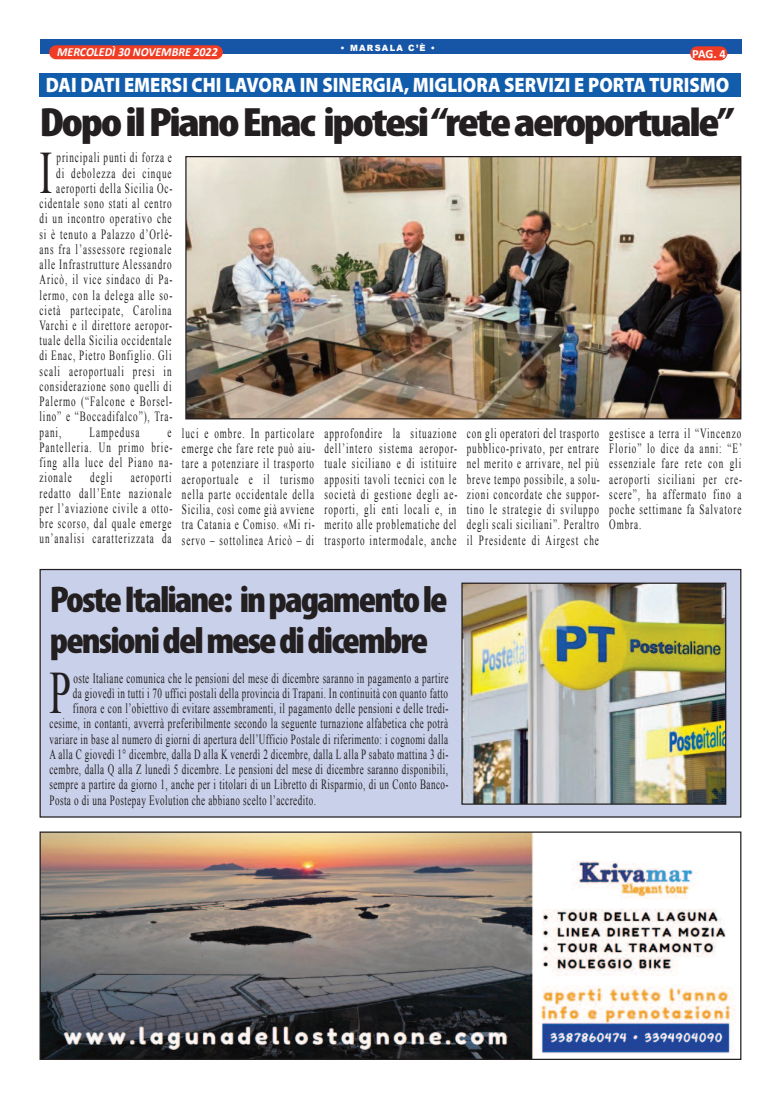
<style>
.page{position:relative;width:780px;height:1099px;background:#fff}
.page>*{position:absolute;margin:0;border:0;box-sizing:border-box;transform-origin:0 0}
.t1{font:60px "Times New Roman";color:#231f20;scale:.65 1}
.t2{font:900 condensed 41.12px "Myriad Pro";letter-spacing:-.05em;color:#231f20;scale:1.16 1}
.t3{font:900 condensed 37.38px/40.1px "Myriad Pro";letter-spacing:-.05em;color:#231f20;scale:1.05 1}
.t4{font:900 20.88px "Myriad Pro";color:#fff;scale:.89 1}
.t5{font:14px/15.2px "Times New Roman";letter-spacing:.095em;color:#231f20;text-align:justify;scale:.65 1}
.t6{font:14px "Times New Roman";letter-spacing:.05em;color:#231f20;scale:.65 1}
.t7{font:700 12.5px "Calibri";color:#fff}
.t8{font:italic 700 12.38px "Calibri";color:#fff;scale:.96 1}
.t9{font:900 8.62px "Arial";letter-spacing:.15em;color:#fff;scale:.96 1}
</style>
<div class="page">
<div style="left:40px;top:39px;width:701px;height:14px;background:#1755a6"></div>
<div style="left:690px;top:46px;width:37px;height:14px;background:#ef3c25;border-radius:7px"></div>
<div style="left:49px;top:45px;width:174px;height:14px;background:#ef3c25;border-radius:7px"></div>
<div style="left:39px;top:73px;width:702px;height:24px;background:#115cab"></div>
<img style="left:41px;top:833px;width:694px;height:224px">
<div style="left:39px;top:831px;width:702px;height:228px;border:1px solid #231f20"></div>
<div style="left:40px;top:569px;width:700px;height:248px;background:#c9d0e9"></div>
<div style="left:39px;top:569px;width:702px;height:248px;border:1px solid #231f20"></div>
<img style="left:463px;top:584px;width:261px;height:218px">
<div style="left:461px;top:582px;width:265px;height:222px;border:1px solid #231f20"></div>
<img style="left:187px;top:158px;width:552px;height:259px">
<div style="left:185px;top:156px;width:556px;height:263px;border:1px solid #231f20"></div>
<p class="t8" style="left:57px;top:47px;width:169px">MERCOLEDÌ 30 NOVEMBRE 2022</p>
<p class="t9" style="left:340px;top:41px;width:100px">• MARSALA C’È •</p>
<h3 class="t4" style="left:46px;top:77px;width:769px">DAI DATI EMERSI CHI LAVORA IN SINERGIA, MIGLIORA SERVIZI E PORTA TURISMO</h3>
<p class="t7" style="left:692px;top:48px;width:35px">PAG. 4</p>
<h2 class="t2" style="left:40px;top:107px;width:600px">DopoilPianoEnac ipotesi“reteaeroportuale”</h2>
<h1 class="t1" style="left:39px;top:139px;width:21px">I</h1>
<p class="t5" style="left:57px;top:150px;width:179px">principali punti di forza e</p>
<p class="t5" style="left:56px;top:165px;width:179px">di debolezza dei cinque</p>
<p class="t5" style="left:56px;top:180px;width:180px">aeroporti della Sicilia Oc-</p>
<p class="t5" style="left:39px;top:196px;width:205px">cidentale sono stati al centro</p>
<p class="t5" style="left:39px;top:211px;width:205px">di un incontro operativo che</p>
<p class="t5" style="left:39px;top:226px;width:206px">si è tenuto a Palazzo d’Orlé-</p>
<p class="t5" style="left:39px;top:241px;width:205px">ans fra l’assessore regionale</p>
<p class="t5" style="left:39px;top:257px;width:205px">alle Infrastrutture Alessandro</p>
<p class="t5" style="left:39px;top:272px;width:206px">Aricò, il vice sindaco di Pa-</p>
<p class="t5" style="left:39px;top:287px;width:206px">lermo, con la delega alle so-</p>
<p class="t5" style="left:39px;top:302px;width:205px">cietà partecipate, Carolina</p>
<p class="t5" style="left:39px;top:317px;width:206px">Varchi e il direttore aeropor-</p>
<p class="t5" style="left:39px;top:333px;width:205px">tuale della Sicilia occidentale</p>
<p class="t5" style="left:39px;top:348px;width:205px">di Enac, Pietro Bonfiglio. Gli</p>
<p class="t5" style="left:39px;top:363px;width:205px">scali aeroportuali presi in</p>
<p class="t5" style="left:39px;top:378px;width:205px">considerazione sono quelli di</p>
<p class="t5" style="left:39px;top:394px;width:206px">Palermo (“Falcone e Borsel-</p>
<p class="t5" style="left:39px;top:409px;width:206px">lino” e “Boccadifalco”), Tra-</p>
<p class="t5" style="left:39px;top:424px;width:35px">pani,</p>
<p class="t5" style="left:89px;top:424px;width:78px">Lampedusa</p>
<p class="t5" style="left:39px;top:424px;width:206px;text-indent:128px">e Pantelleria. Un primo brie&shy;fing alla luce del Piano na&shy;zionale</p>
<p class="t5" style="left:39px;top:470px;width:206px;text-indent:91px">aeroporti redatto dall’Ente nazionale per l’aviazione civile a otto&shy;bre scorso, dal quale emerge un’analisi caratterizzata da</p>
<p class="t5" style="left:90px;top:470px;width:36px">degli</p>
<p class="t5" style="left:182px;top:425px;width:206px">luci e ombre. In particolare emerge che fare rete può aiu&shy;tare a potenziare il trasporto aeroportuale e il turismo nella parte occidentale della Sicilia, così come già avviene tra Catania e Comiso. «Mi ri&shy;servo – sottolinea Aricò – di</p>
<p class="t5" style="left:324px;top:425px;width:206px">approfondire la situazione dell’intero sistema aeropor&shy;tuale siciliano e di istituire appositi tavoli tecnici con le società di gestione degli ae&shy;roporti, gli enti locali e, in merito alle problematiche del trasporto intermodale, anche</p>
<p class="t5" style="left:467px;top:425px;width:206px">con gli operatori del trasporto pubblico-privato, per entrare nel merito e arrivare, nel più breve tempo possibile, a solu&shy;zioni concordate che suppor&shy;tino le strategie di sviluppo degli scali siciliani”. Peraltro il Presidente di Airgest che</p>
<p class="t5" style="left:609px;top:425px;width:206px">gestisce a terra il “Vincenzo Florio” lo dice da anni: “E’ essenziale fare rete con gli aeroporti siciliani per cre&shy;scere”, ha affermato fino a poche settimane fa Salvatore Ombra.</p>
<h3 class="t3" style="left:50px;top:583px;width:380px">PosteItaliane: inpagamentole pensionidelmesedidicembre</h3>
<h1 class="t1" style="left:49px;top:659px;width:35px">P</h1>
<p class="t6" style="left:73px;top:670px;width:578px">oste Italiane comunica che le pensioni del mese di dicembre saranno in pagamento a partire</p>
<p class="t6" style="left:73px;top:685px;width:578px">da giovedì in tutti i 70 uffici postali della provincia di Trapani. In continuità con quanto fatto</p>
<p class="t6" style="left:73px;top:700px;width:579px">finora e con l’obiettivo di evitare assembramenti, il pagamento delle pensioni e delle tredi-</p>
<p class="t6" style="left:49px;top:716px;width:614px">cesime, in contanti, avverrà preferibilmente secondo la seguente turnazione alfabetica che potrà</p>
<p class="t6" style="left:49px;top:731px;width:614px">variare in base al numero di giorni di apertura dell’Ufficio Postale di riferimento: i cognomi dalla</p>
<p class="t6" style="left:49px;top:746px;width:615px">A alla C giovedì 1° dicembre, dalla D alla K venerdì 2 dicembre, dalla L alla P sabato mattina 3 di-</p>
<p class="t6" style="left:49px;top:761px;width:614px">cembre, dalla Q alla Z lunedì 5 dicembre. Le pensioni del mese di dicembre saranno disponibili,</p>
<p class="t6" style="left:49px;top:777px;width:615px">sempre a partire da giorno 1, anche per i titolari di un Libretto di Risparmio, di un Conto Banco-</p>
<p class="t6" style="left:49px;top:792px;width:411px">Posta o di una Postepay Evolution che abbiano scelto l’accredito.</p>
</div>
